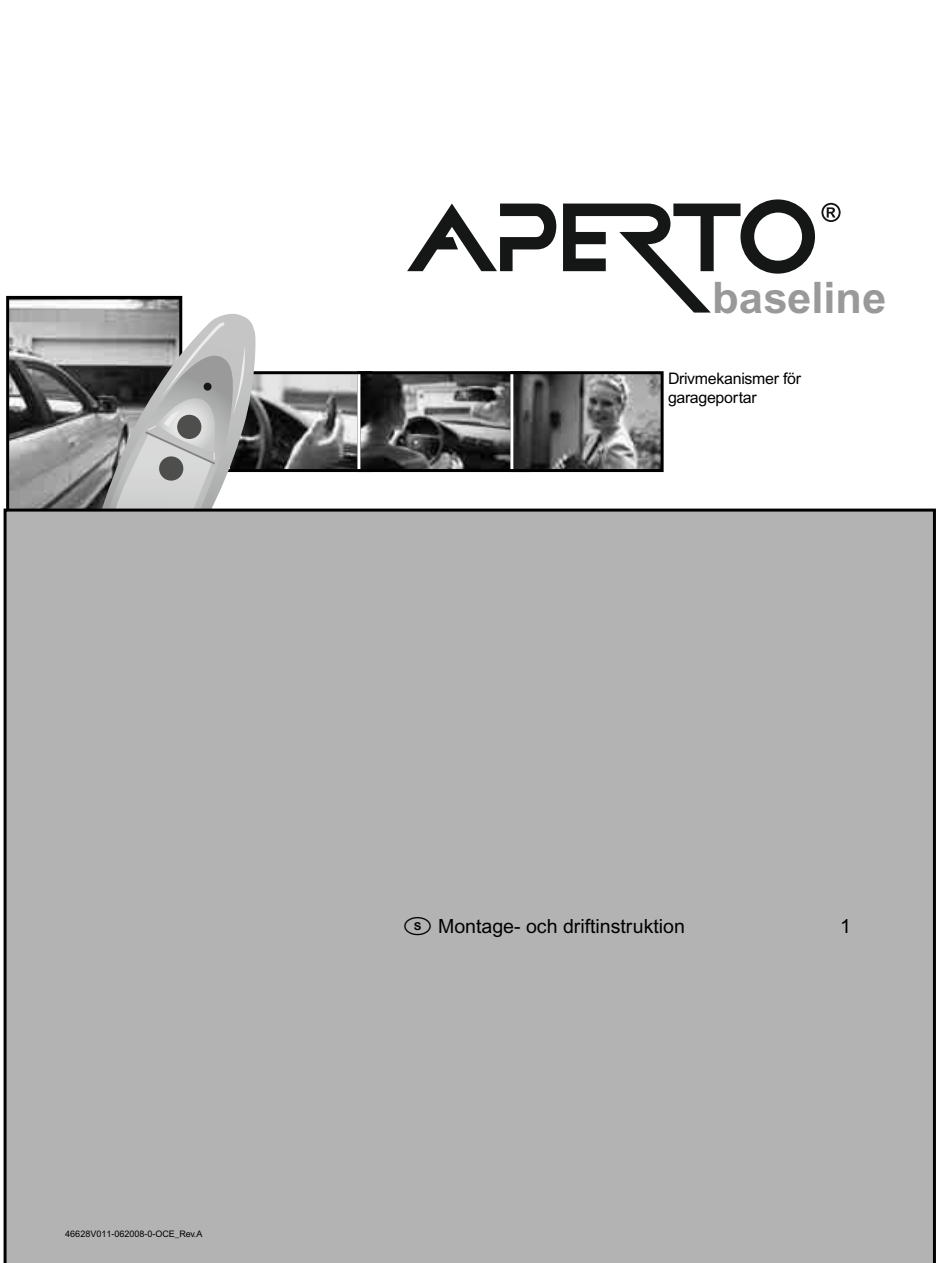
<style>
.page{position:relative;width:936px;height:1263px;background:#fff}
.page>*{position:absolute;margin:0;border:0;box-sizing:border-box;transform-origin:0 0}
.t1{font:700 43.5px "Sommer";color:#999}
.t2{font:19.5px "Sommer";color:#000}
.t3{font:15.9px/18.8px "Sommer";letter-spacing:-.015em;color:#000}
.t4{font:9px "Sommer";color:#000}
</style>
<div class="page">
<img style="left:257px;top:375px;width:100px;height:93px">
<div style="left:204px;top:371px;width:168px;height:101px;border:3px solid #000"></div>
<img style="left:361px;top:375px;width:149px;height:93px">
<div style="left:357px;top:371px;width:172px;height:101px;border:3px solid #000"></div>
<img style="left:514px;top:375px;width:145px;height:93px">
<div style="left:510px;top:371px;width:153px;height:101px;border:3px solid #000"></div>
<img style="left:10px;top:300px;width:168px;height:209px">
<div style="left:6px;top:296px;width:176px;height:225px;border:3px solid #000"></div>
<hr style="left:357px;top:374px;width:3px;height:95px;background:#fff">
<hr style="left:510px;top:374px;width:3px;height:95px;background:#fff">
<svg style="left:85px;top:311px;width:172px;height:198px;background:#a2a2a2"></svg>
<div style="left:4px;top:509px;width:931px;height:754px;background:#b3b3b3"></div>
<svg style="left:407px;top:204px;width:149px;height:67px"></svg>
<svg style="left:563px;top:199px;width:278px;height:114px"></svg>
<div style="left:712px;top:277px;width:223px;height:58px;background:#fff"></div>
<h1 class="t1" style="left:712px;top:282px;width:176px">baseline</h1>
<p class="t3" style="left:668px;top:371px;width:134px">Drivmekanismer för garageportar</p>
<p class="t4" style="left:65px;top:1230px;width:138px">46628V011-062008-0-OCE_Rev.A</p>
<p class="t2" style="left:404px;top:919px;width:282px"><sup>S</sup> Montage- och driftinstruktion</p>
<p class="t2" style="left:840px;top:919px;width:12px">1</p>
</div>
